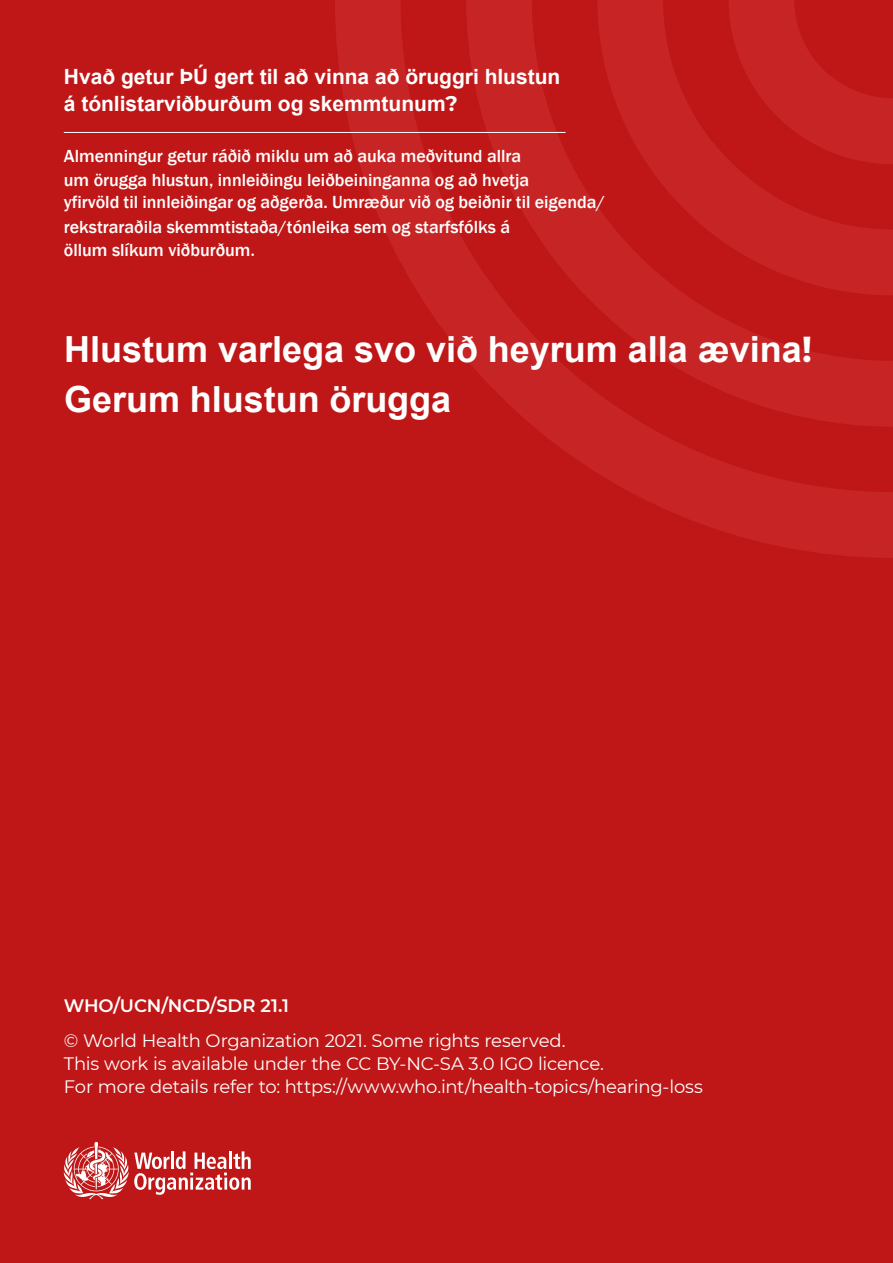
<style>
.page{position:relative;width:893px;height:1263px;background:#bf1717}
.page>*{position:absolute;margin:0;border:0;box-sizing:border-box;transform-origin:0 0}
.t1{font:700 36px "Arial";color:#fff}
.t2{font:700 21px/27px "Arial";color:#fff}
.t3{font:500 18px/23.4px "Franklin Gothic";color:#fff}
.t4{font:18px/23.2px "Montserrat";letter-spacing:-.015em;color:#fff}
.t5{font:600 18px "Montserrat";letter-spacing:-.005em;color:#fff}
.s1{font-family:"Montserrat"}
</style>
<div class="page">
<svg style="left:335px;top:0;width:558px;height:558px"></svg>
<svg style="left:63px;top:1142px;width:188px;height:57px"></svg>
<hr style="left:64px;top:132px;width:502px;height:1px;background:#fff">
<p class="t2" style="left:64px;top:63px;width:498px">Hvað getur ÞÚ gert til að vinna að öruggri hlustun á tónlistarviðburðum og skemmtunum<span class="s1">?</span></p>
<p class="t3" style="left:64px;top:144px;width:467px">Almenningur getur ráðið miklu um að auka meðvitund allra um örugga hlustun, innleiðingu leiðbeininganna og að hvetja</p>
<p class="t3" style="left:64px;top:215px;width:448px">rekstraraðila skemmtistaða/tónleika sem og starfsfólks á öllum slíkum viðburðum<span class="s1">.</span></p>
<p class="t3" style="left:64px;top:190px;width:543px">yfirvöld til innleiðingar og aðgerða. Umræður við og beiðnir til eigenda/</p>
<h1 class="t1" style="left:64px;top:330px;width:749px">Hlustum varlega svo við heyrum alla ævina<span class="s1">!</span></h1>
<h1 class="t1" style="left:64px;top:379px;width:388px">Gerum hlustun örugga</h1>
<p class="t5" style="left:64px;top:992px;width:227px">WHO/UCN/NCD/SDR 21.1</p>
<p class="t4" style="left:64px;top:1028px;width:641px">© World Health Organization 2021. Some rights reserved.<br>This work is available under the CC BY-NC-SA 3.0 IGO licence.<br>For more details refer to: https://www.who.int/health-topics/hearing-loss</p>
</div>
